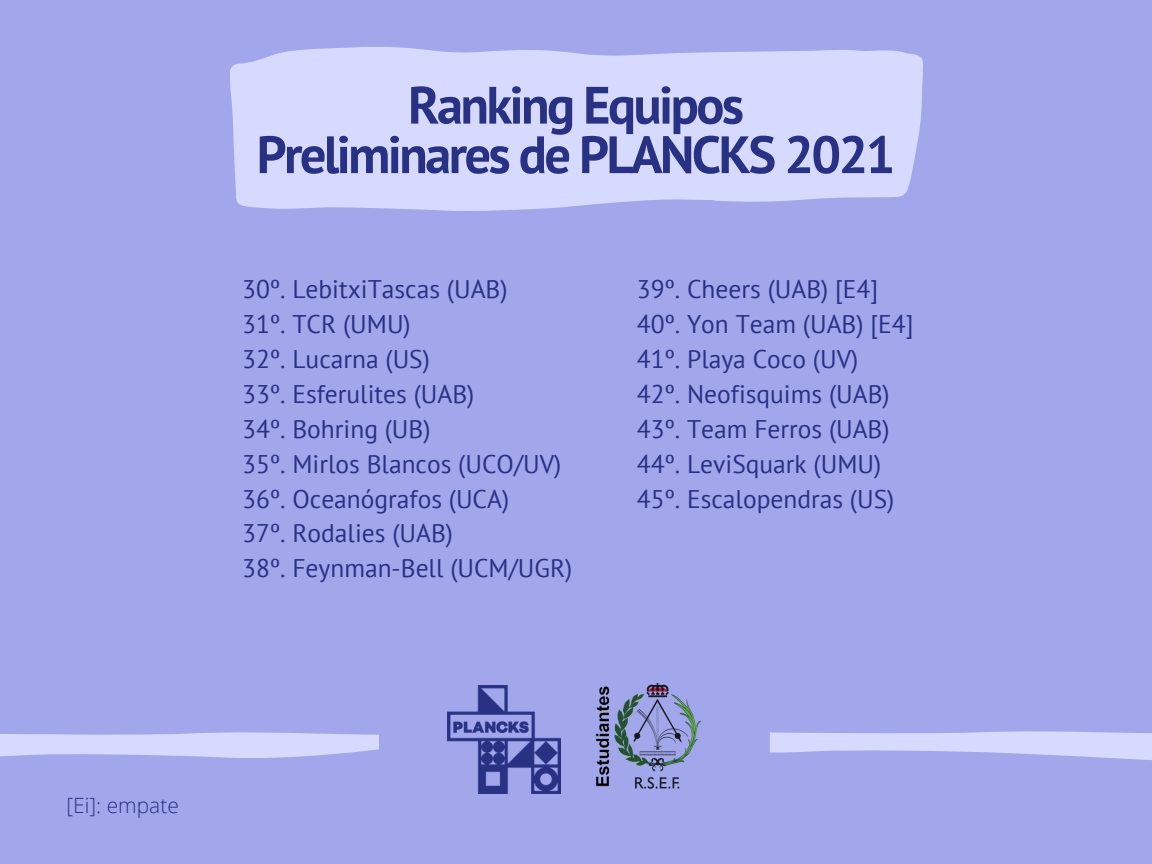
<style>
.page{position:relative;width:1152px;height:864px;background:#a1a7ea}
.page>*{position:absolute;margin:0;border:0;box-sizing:border-box;transform-origin:0 0}
.t1{font:700 52.5px "PT Sans";letter-spacing:-.05em;color:#293184}
.t2{font:25.5px "PT Sans";color:#293184}
.t3{font:300 21px "Open Sans";color:#293184}
</style>
<div class="page">
<svg style="left:0;top:732px;width:379px;height:26px"></svg>
<svg style="left:770px;top:731px;width:382px;height:29px"></svg>
<img style="left:596px;top:683px;width:105px;height:106px">
<img style="left:448px;top:685px;width:112px;height:108px">
<svg style="left:230px;top:47px;width:693px;height:164px;background:#d2d5fd"></svg>
<p class="t1" style="left:408px;top:70px;width:337px">Ranking Equipos</p>
<p class="t1" style="left:257px;top:120px;width:640px">Preliminares de PLANCKS 2021</p>
<p class="t2" style="left:242px;top:272px;width:267px">30º. LebitxiTascas (UAB)</p>
<p class="t2" style="left:242px;top:307px;width:170px">31º. TCR (UMU)</p>
<p class="t2" style="left:242px;top:342px;width:189px">32º. Lucarna (US)</p>
<p class="t2" style="left:242px;top:377px;width:234px">33º. Esferulites (UAB)</p>
<p class="t2" style="left:242px;top:412px;width:190px">34º. Bohring (UB)</p>
<p class="t2" style="left:242px;top:447px;width:321px">35º. Mirlos Blancos (UCO/UV)</p>
<p class="t2" style="left:242px;top:482px;width:268px">36º. Oceanógrafos (UCA)</p>
<p class="t2" style="left:242px;top:517px;width:212px">37º. Rodalies (UAB)</p>
<p class="t2" style="left:242px;top:551px;width:332px">38º. Feynman-Bell (UCM/UGR)</p>
<p class="t2" style="left:637px;top:272px;width:243px">39º. Cheers (UAB) [E4]</p>
<p class="t2" style="left:637px;top:307px;width:278px">40º. Yon Team (UAB) [E4]</p>
<p class="t2" style="left:637px;top:342px;width:223px">41º. Playa Coco (UV)</p>
<p class="t2" style="left:637px;top:377px;width:254px">42º. Neofisquims (UAB)</p>
<p class="t2" style="left:637px;top:412px;width:254px">43º. Team Ferros (UAB)</p>
<p class="t2" style="left:637px;top:447px;width:246px">44º. LeviSquark (UMU)</p>
<p class="t2" style="left:637px;top:482px;width:259px">45º. Escalopendras (US)</p>
<p class="t3" style="left:67px;top:791px;width:114px">[Ei]: empate</p>
</div>
